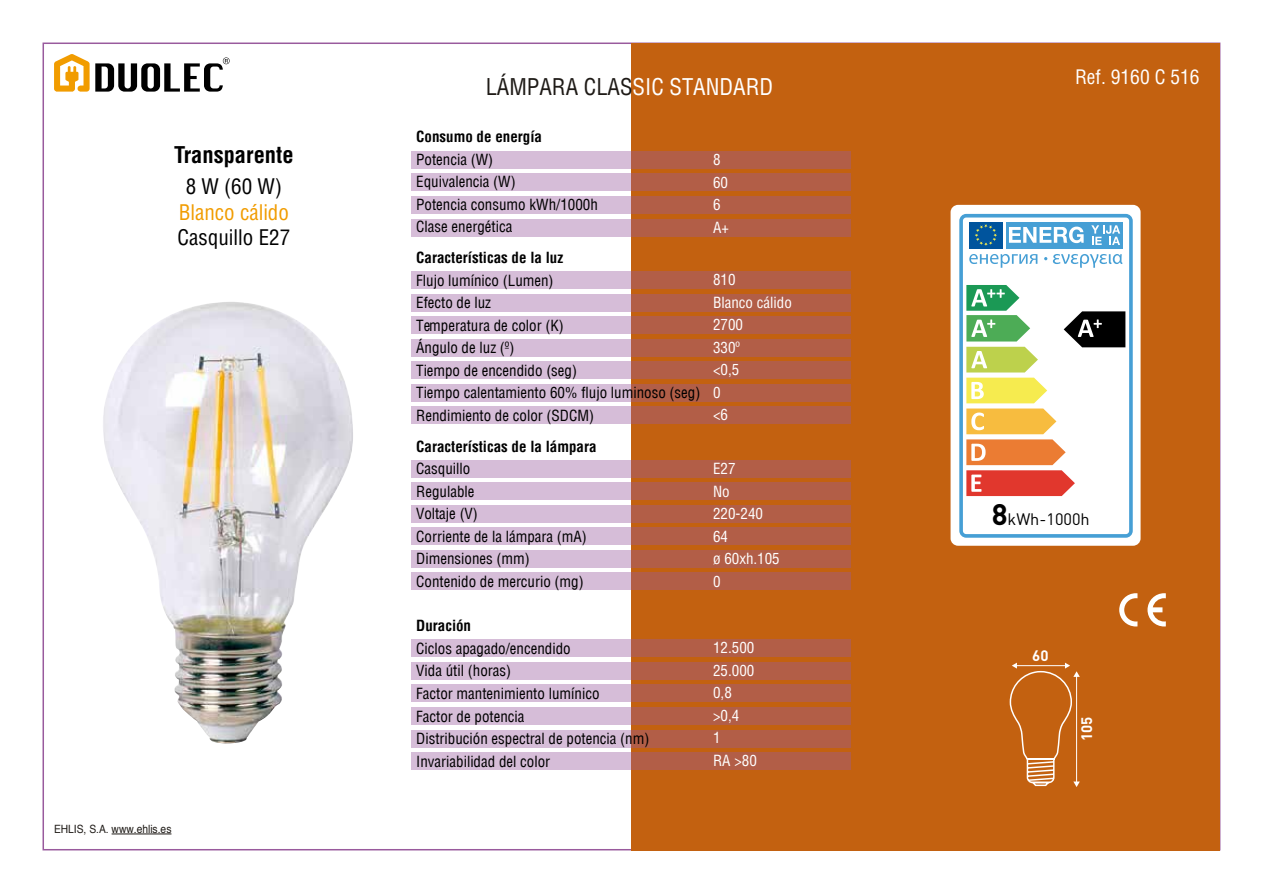
<style>
.page{position:relative;width:1263px;height:893px;background:#fff}
.page>*{position:absolute;margin:0;border:0;box-sizing:border-box;transform-origin:0 0}
.t1{font:condensed 22.5px "Helvetica";color:#1e1a16}
.t2{font:700 condensed 22.5px "Helvetica LT Std";color:#000}
.t3{font:condensed 21px "Helvetica LT Std";color:#000}
.t4{font:condensed 21px "Helvetica LT Std";color:#f19c00}
.t5{font:condensed 19.5px "Helvetica LT Std";color:#fff}
.t6{font:16.35px "DIN";color:#000}
.t7{font:condensed 15px/22.5px "Helvetica";color:#000}
.t8{font:condensed 15px/22.5px "Helvetica LT Std";color:#fff}
.t9{font:700 condensed 15px "Helvetica";color:#000}
.t10{font:700 15px "DIN";color:#fff}
.t11{font:11.4px "Helvetica";color:#1e1a16;scale:.9 1}
.s1{color:#fff}
.s2{font-weight:700;font-size:29.25px}
</style>
<div class="page">
<svg style="left:54px;top:54px;width:176px;height:38px"></svg>
<hr style="left:112px;top:834px;width:59px;height:1px;background:#1e1a16">
<div style="left:631px;top:43px;width:589px;height:807px;background:#c36110"></div>
<img style="left:103px;top:302px;width:250px;height:442px">
<svg style="left:1119px;top:593px;width:18px;height:33px"></svg>
<svg style="left:1147px;top:593px;width:19px;height:33px"></svg>
<svg style="left:412px;top:151px;width:439px;height:18px;background:#c38d8f"></svg>
<svg style="left:412px;top:174px;width:439px;height:17px;background:#c38d8f"></svg>
<svg style="left:412px;top:196px;width:439px;height:18px;background:#c38d8f"></svg>
<svg style="left:412px;top:219px;width:439px;height:17px;background:#c38d8f"></svg>
<svg style="left:412px;top:271px;width:439px;height:18px;background:#c38d8f"></svg>
<svg style="left:412px;top:294px;width:439px;height:17px;background:#c38d8f"></svg>
<svg style="left:412px;top:316px;width:439px;height:18px;background:#c38d8f"></svg>
<svg style="left:412px;top:339px;width:439px;height:17px;background:#c38d8f"></svg>
<svg style="left:412px;top:361px;width:439px;height:18px;background:#c38d8f"></svg>
<svg style="left:412px;top:384px;width:439px;height:17px;background:#c38d8f"></svg>
<svg style="left:412px;top:406px;width:439px;height:18px;background:#c38d8f"></svg>
<svg style="left:412px;top:460px;width:439px;height:17px;background:#c38d8f"></svg>
<svg style="left:412px;top:483px;width:439px;height:17px;background:#c38d8f"></svg>
<svg style="left:412px;top:505px;width:439px;height:17px;background:#c38d8f"></svg>
<svg style="left:412px;top:528px;width:439px;height:17px;background:#c38d8f"></svg>
<svg style="left:412px;top:550px;width:439px;height:18px;background:#c38d8f"></svg>
<svg style="left:412px;top:639px;width:439px;height:18px;background:#c38d8f"></svg>
<svg style="left:412px;top:662px;width:439px;height:17px;background:#c38d8f"></svg>
<svg style="left:412px;top:685px;width:439px;height:17px;background:#c38d8f"></svg>
<svg style="left:412px;top:707px;width:439px;height:18px;background:#c38d8f"></svg>
<svg style="left:412px;top:730px;width:439px;height:17px;background:#c38d8f"></svg>
<svg style="left:412px;top:752px;width:439px;height:18px;background:#c38d8f"></svg>
<svg style="left:1009px;top:663px;width:71px;height:124px"></svg>
<div style="left:950px;top:205px;width:190px;height:341px;background:#fff;border-radius:7px"></div>
<svg style="left:959px;top:214px;width:174px;height:324px"></svg>
<svg style="left:966px;top:347px;width:72px;height:25px;background:#c7d869"></svg>
<svg style="left:966px;top:378px;width:109px;height:118px"></svg>
<svg style="left:966px;top:285px;width:64px;height:56px"></svg>
<svg style="left:1064px;top:311px;width:61px;height:36px"></svg>
<svg style="left:412px;top:573px;width:439px;height:17px;background:#c38d8f"></svg>
<h1 class="t2" style="left:174px;top:141px;width:121px">Transparente</h1>
<h2 class="t3" style="left:186px;top:174px;width:98px">8 W (60 W)</h2>
<h2 class="t4" style="left:179px;top:199px;width:112px">Blanco cálido</h2>
<h2 class="t3" style="left:178px;top:225px;width:114px">Casquillo E27</h2>
<p class="t11" style="left:54px;top:820px;width:132px">EHLIS, S.A. www.ehlis.es</p>
<h1 class="t1" style="left:486px;top:72px;width:289px">LÁMPARA CLAS<span class="s1">SIC STANDARD</span></h1>
<p class="t9" style="left:416px;top:128px;width:127px">Consumo de energía</p>
<p class="t7" style="left:416px;top:148px;width:183px">Potencia (W)<br>Equivalencia (W)<br>Potencia consumo kWh/1000h<br>Clase energética</p>
<p class="t9" style="left:416px;top:249px;width:149px">Características de la luz</p>
<p class="t7" style="left:416px;top:269px;width:286px">Flujo lumínico (Lumen)<br>Efecto de luz<br>Temperatura de color (K)<br>Ángulo de luz (º)<br>Tiempo de encendido (seg)<br>Tiempo calentamiento 60% flujo luminoso (seg)<br>Rendimiento de color (SDCM)</p>
<p class="t9" style="left:416px;top:437px;width:182px">Características de la lámpara</p>
<p class="t7" style="left:416px;top:457px;width:172px">Casquillo<br>Regulable<br>Voltaje (V)<br>Corriente de la lámpara (mA)<br>Dimensiones (mm)</p>
<p class="t7" style="left:416px;top:570px;width:169px">Contenido de mercurio (mg)</p>
<p class="t8" style="left:713px;top:148px;width:17px">8<br>60<br>6<br>A+</p>
<p class="t8" style="left:713px;top:268px;width:80px">810<br>Blanco cálido<br>2700<br>330º<br>&lt;0,5<br>0<br>&lt;6</p>
<p class="t8" style="left:713px;top:457px;width:68px">E27<br>No<br>220-240<br>64<br>ø 60xh.105<br>0</p>
<h3 class="t5" style="left:1075px;top:64px;width:126px">Ref. 9160 C 516</h3>
<p class="t6" style="left:992px;top:509px;width:100px"><span class="s2">8</span>kWh-1000h</p>
<p class="t9" style="left:416px;top:617px;width:56px">Duración</p>
<p class="t7" style="left:416px;top:637px;width:235px">Ciclos apagado/encendido<br>Vida útil (horas)<br>Factor mantenimiento lumínico<br>Factor de potencia<br>Distribución espectral de potencia (nm)<br>Invariabilidad del color</p>
<p class="t10" style="left:1032px;top:646px;width:18px">60</p>
<p class="t8" style="left:713px;top:636px;width:45px">12.500<br>25.000<br>0,8 &gt;0,4<br>1<br>RA &gt;80</p>
<p class="t10" style="left:1077px;top:741px;width:26px;rotate:-90deg">105</p>
</div>
